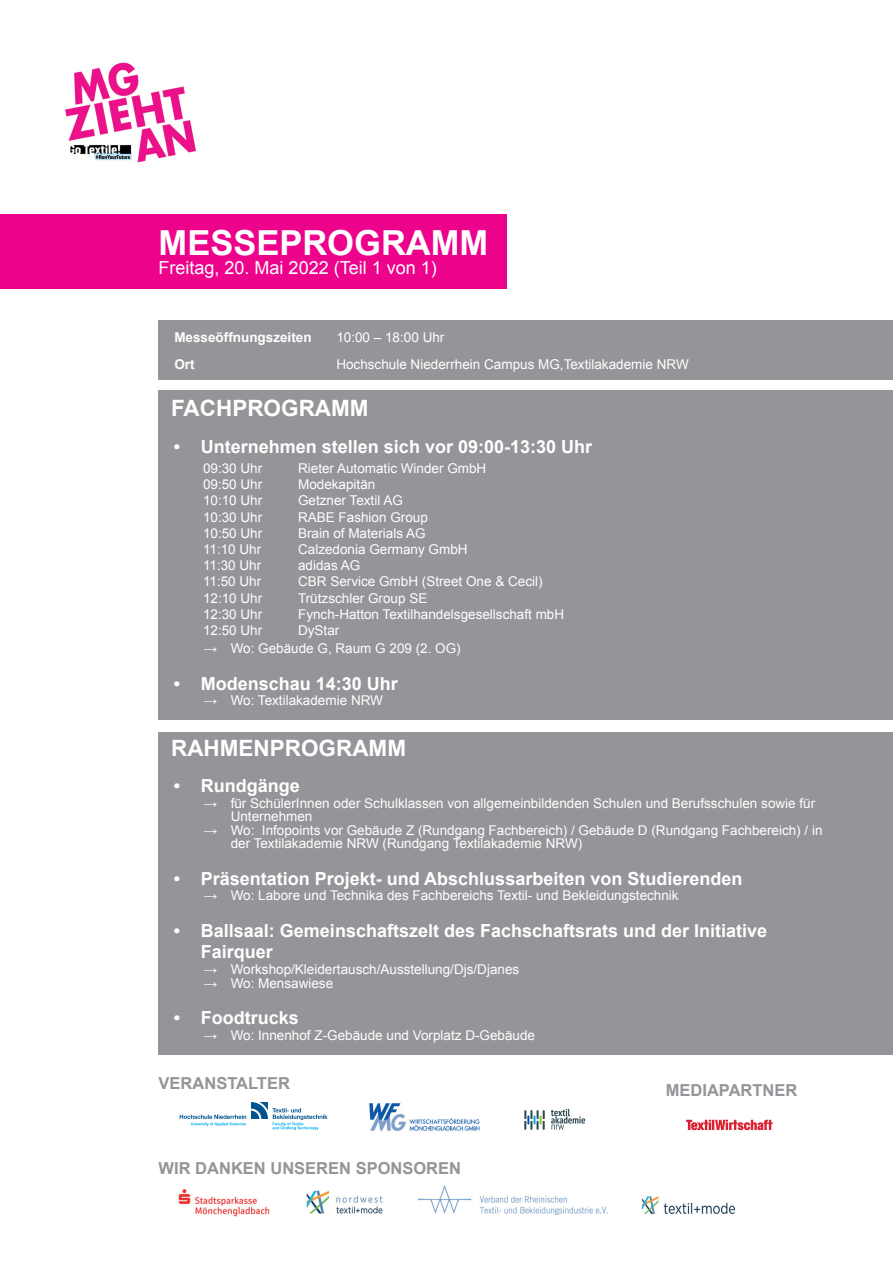
<style>
.page{position:relative;width:893px;height:1263px;background:#fff}
.page>*{position:absolute;margin:0;border:0;box-sizing:border-box;transform-origin:0 0}
.t1{font:700 34.5px "Arial";color:#fff}
.t2{font:700 22.5px "Arial";color:#fff}
.t3{font:700 18px/21.6px "Arial";color:#fff}
.t4{font:18px "Arial";color:#fff}
.t5{font:700 16.5px "Arial";color:#939598}
.t6{font:13.5px/13.5px "Arial";color:#fff}
.t7{font:700 13.5px "Arial";color:#fff}
</style>
<div class="page">
<svg style="left:180px;top:1102px;width:148px;height:28px"></svg>
<img style="left:65px;top:62px;width:132px;height:101px">
<div style="left:0;top:215px;width:507px;height:74px;background:#ed028c"></div>
<img style="left:369px;top:1103px;width:111px;height:28px">
<img style="left:178px;top:1188px;width:92px;height:29px">
<img style="left:306px;top:1190px;width:77px;height:24px">
<svg style="left:551px;top:1109px;width:34px;height:21px"></svg>
<svg style="left:524px;top:1110px;width:21px;height:20px"></svg>
<img style="left:419px;top:1185px;width:188px;height:29px">
<img style="left:641px;top:1196px;width:95px;height:18px">
<svg style="left:686px;top:1120px;width:87px;height:10px"></svg>
<div style="left:159px;top:390px;width:734px;height:330px;background:#939598"></div>
<div style="left:159px;top:732px;width:734px;height:322px;background:#939598"></div>
<div style="left:159px;top:320px;width:734px;height:59px;background:#939598"></div>
<h1 class="t1" style="left:159px;top:220px;width:331px">MESSEPROGRAMM</h1>
<h3 class="t4" style="left:159px;top:256px;width:280px">Freitag, 20. Mai 2022 (Teil 1 von 1)</h3>
<p class="t7" style="left:174px;top:329px;width:139px">Messeöffnungszeiten</p>
<p class="t6" style="left:336px;top:331px;width:110px">10:00 – 18:00 Uhr</p>
<p class="t7" style="left:174px;top:356px;width:22px">Ort</p>
<p class="t6" style="left:336px;top:358px;width:354px">Hochschule Niederrhein Campus MG,Textilakademie NRW</p>
<h2 class="t2" style="left:171px;top:394px;width:199px">FACHPROGRAMM</h2>
<h3 class="t3" style="left:174px;top:436px;width:420px">• Unternehmen stellen sich vor 09:00-13:30 Uhr</h3>
<p class="t6" style="left:203px;top:462px;width:61px">09:30 Uhr</p>
<p class="t6" style="left:298px;top:462px;width:190px">Rieter Automatic Winder GmbH</p>
<p class="t6" style="left:203px;top:478px;width:61px">09:50 Uhr</p>
<p class="t6" style="left:298px;top:478px;width:79px">Modekapitän</p>
<p class="t6" style="left:203px;top:494px;width:61px">10:10 Uhr</p>
<p class="t6" style="left:298px;top:494px;width:106px">Getzner Textil AG</p>
<p class="t6" style="left:203px;top:510px;width:61px">10:30 Uhr</p>
<p class="t6" style="left:298px;top:510px;width:131px">RABE Fashion Group</p>
<p class="t6" style="left:203px;top:526px;width:61px">10:50 Uhr</p>
<p class="t6" style="left:298px;top:526px;width:129px">Brain of Materials AG</p>
<p class="t6" style="left:203px;top:543px;width:60px">11:10 Uhr</p>
<p class="t6" style="left:298px;top:543px;width:171px">Calzedonia Germany GmbH</p>
<p class="t6" style="left:203px;top:559px;width:60px">11:30 Uhr</p>
<p class="t6" style="left:298px;top:559px;width:64px">adidas AG</p>
<p class="t6" style="left:203px;top:575px;width:60px">11:50 Uhr</p>
<p class="t6" style="left:298px;top:575px;width:246px">CBR Service GmbH (Street One &amp; Cecil)</p>
<p class="t6" style="left:203px;top:591px;width:61px">12:10 Uhr</p>
<p class="t6" style="left:298px;top:591px;width:131px">Trützschler Group SE</p>
<p class="t6" style="left:203px;top:607px;width:61px">12:30 Uhr</p>
<p class="t6" style="left:298px;top:607px;width:268px">Fynch-Hatton Textilhandelsgesellschaft mbH</p>
<p class="t6" style="left:203px;top:624px;width:61px">12:50 Uhr</p>
<p class="t6" style="left:298px;top:624px;width:43px">DyStar</p>
<p class="t6" style="left:204px;top:642px;width:259px">→ Wo: Gebäude G, Raum G 209 (2. OG)</p>
<h3 class="t3" style="left:174px;top:673px;width:226px">• Modenschau 14:30 Uhr</h3>
<p class="t6" style="left:204px;top:694px;width:181px">→ Wo: Textilakademie NRW</p>
<h2 class="t2" style="left:171px;top:733px;width:236px">RAHMENPROGRAMM</h2>
<h3 class="t3" style="left:174px;top:775px;width:127px">• Rundgänge</h3>
<p class="t6" style="left:231px;top:796px;width:586px;text-indent:-27px">→ für SchülerInnen oder Schulklassen von allgemeinbildenden Schulen und Berufsschulen sowie für<br>Unternehmen</p>
<p class="t6" style="left:231px;top:823px;width:593px;text-indent:-27px">→ Wo: Infopoints vor Gebäude Z (Rundgang Fachbereich) / Gebäude D (Rundgang Fachbereich) / in der Textilakademie NRW (Rundgang Textilakademie NRW)</p>
<h3 class="t3" style="left:174px;top:868px;width:570px">• Präsentation Projekt- und Abschlussarbeiten von Studierenden</h3>
<p class="t6" style="left:204px;top:889px;width:476px">→ Wo: Labore und Technika des Fachbereichs Textil- und Bekleidungstechnik</p>
<h3 class="t3" style="left:201px;top:920px;width:568px;text-indent:-27px">• Ballsaal: Gemeinschaftszelt des Fachschaftsrats und der Initiative<br>Fairquer</h3>
<p class="t6" style="left:204px;top:963px;width:317px">→ Workshop/Kleidertausch/Ausstellung/Djs/Djanes</p>
<p class="t6" style="left:204px;top:976px;width:131px">→ Wo: Mensawiese</p>
<h3 class="t3" style="left:174px;top:1007px;width:127px">• Foodtrucks</h3>
<p class="t6" style="left:204px;top:1028px;width:333px">→ Wo: Innenhof Z-Gebäude und Vorplatz D-Gebäude</p>
<p class="t5" style="left:159px;top:1072px;width:133px">VERANSTALTER</p>
<p class="t5" style="left:159px;top:1157px;width:304px">WIR DANKEN UNSEREN SPONSOREN</p>
<p class="t5" style="left:666px;top:1079px;width:133px">MEDIAPARTNER</p>
</div>
